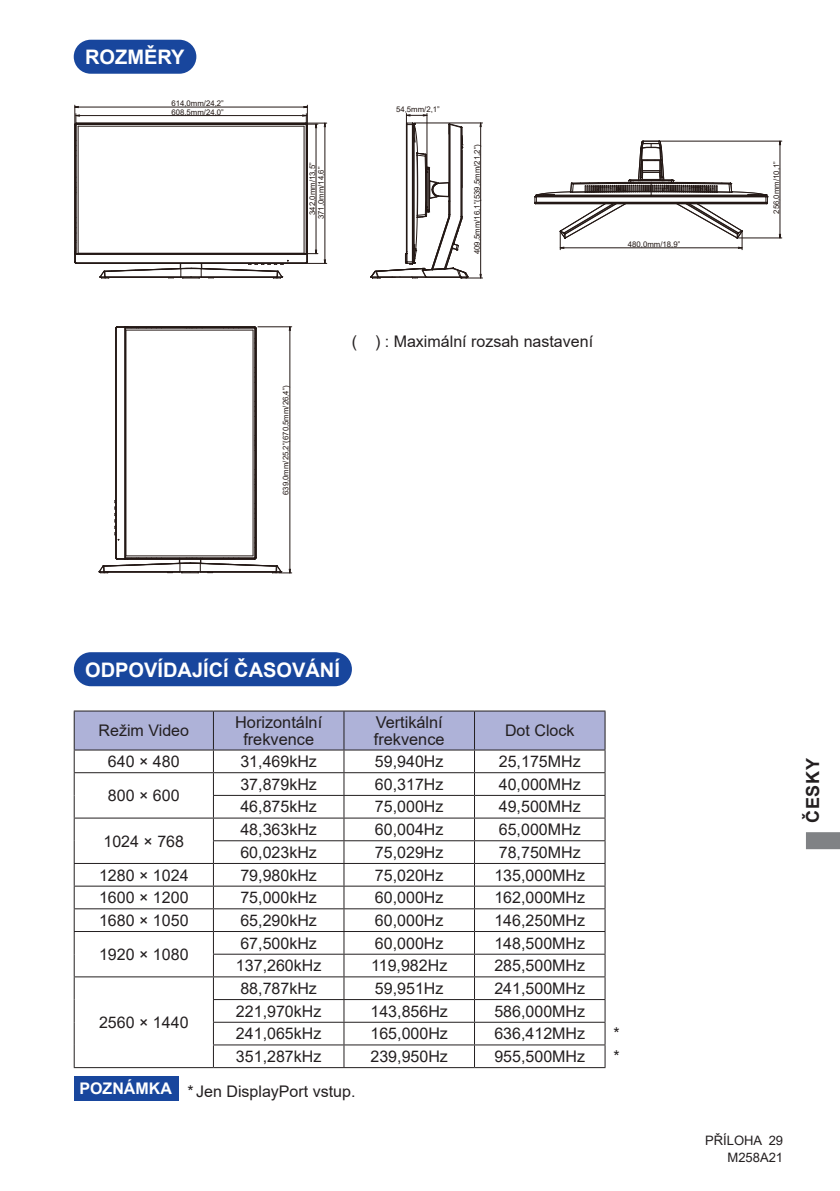
<style>
.page{position:relative;width:840px;height:1191px;background:#fff}
.page>*{position:absolute;margin:0;border:0;box-sizing:border-box;transform-origin:0 0}
.t1{font:700 20px "Arial";color:#fff}
.t2{font:700 18px "Arial";letter-spacing:.035em;color:#231f20}
.t3{font:16.2px/17px "Arial";color:#231f20;text-align:center}
.t4{font:16px "Arial";color:#231f20}
.t5{font:13px "Arial";color:#231f20}
.t6{font:7.8px/8.6px "Arial";color:#231815}
</style>
<div class="page">
<svg style="left:806px;top:832px;width:33px;height:17px"></svg>
<div style="left:75px;top:41px;width:120px;height:32px;background:#18469d;border-radius:16px"></div>
<div style="left:74px;top:40px;width:122px;height:34px;border:2px solid #18469d;border-radius:16px"></div>
<svg style="left:534px;top:141px;width:234px;height:109px"></svg>
<hr style="left:560px;top:247px;width:181px;height:1px;background:#231815">
<hr style="left:736px;top:238px;width:45px;height:1px;background:#231815">
<hr style="left:658px;top:141px;width:123px;height:1px;background:#231815">
<hr style="left:779px;top:141px;width:1px;height:97px;background:#231815">
<svg style="left:370px;top:113px;width:112px;height:166px"></svg>
<hr style="left:480px;top:123px;width:1px;height:155px;background:#231815">
<svg style="left:74px;top:105px;width:252px;height:174px"></svg>
<hr style="left:315px;top:124px;width:1px;height:130px;background:#231815">
<svg style="left:99px;top:326px;width:192px;height:248px"></svg>
<hr style="left:289px;top:327px;width:1px;height:246px;background:#231815">
<div style="left:75px;top:653px;width:276px;height:32px;background:#18469d;border-radius:16px"></div>
<div style="left:74px;top:652px;width:278px;height:34px;border:2px solid #18469d;border-radius:16px"></div>
<div style="left:74px;top:1076px;width:104px;height:25px;background:#18469d"></div>
<hr style="left:74px;top:710px;width:139px;height:1px;background:#231f20">
<hr style="left:213px;top:710px;width:131px;height:1px;background:#231f20">
<hr style="left:344px;top:710px;width:130px;height:1px;background:#231f20">
<hr style="left:474px;top:710px;width:131px;height:1px;background:#231f20">
<svg style="left:74px;top:711px;width:531px;height:356px"></svg>
<hr style="left:74px;top:1067px;width:139px;height:1px;background:#231f20">
<hr style="left:213px;top:1067px;width:131px;height:1px;background:#231f20">
<hr style="left:344px;top:1067px;width:130px;height:1px;background:#231f20">
<hr style="left:474px;top:1067px;width:131px;height:1px;background:#231f20">
<p class="t1" style="left:85px;top:43px;width:101px">ROZMĚRY</p>
<p class="t6" style="left:171px;top:99px;width:54px">614,0mm/24,2”<br>608,5mm/24,0”</p>
<p class="t6" style="left:308px;top:215px;width:54px;rotate:-90deg">342,0mm/13,5”</p>
<p class="t6" style="left:316px;top:219px;width:54px;rotate:-90deg">371,0mm/14,6”</p>
<p class="t6" style="left:396px;top:105px;width:45px">54,5mm/2,1”</p>
<p class="t6" style="left:472px;top:254px;width:111px;rotate:-90deg">409,5mm/16,1”(539,5mm/21,2”)</p>
<p class="t6" style="left:281px;top:495px;width:111px;rotate:-90deg">639,0mm/25,2”(670,5mm/26,4”)</p>
<p class="t4" style="left:351px;top:330px;width:242px">( ) : Maximální rozsah nastavení</p>
<p class="t6" style="left:627px;top:240px;width:54px">480,0mm/18,9”</p>
<p class="t6" style="left:771px;top:214px;width:54px;rotate:-90deg">256,0mm/10,1”</p>
<p class="t1" style="left:85px;top:655px;width:256px">ODPOVÍDAJÍCÍ ČASOVÁNÍ</p>
<p class="t4" style="left:98px;top:719px;width:92px">Režim Video</p>
<p class="t3" style="left:235px;top:713px;width:88px">Horizontální frekvence</p>
<p class="t3" style="left:373px;top:713px;width:72px;text-align:left">Vertikální frekvence</p>
<p class="t4" style="left:505px;top:719px;width:71px">Dot Clock</p>
<p class="t4" style="left:108px;top:750px;width:73px">640 × 480</p>
<p class="t4" style="left:240px;top:750px;width:78px">31,469kHz</p>
<p class="t4" style="left:375px;top:750px;width:70px">59,940Hz</p>
<p class="t4" style="left:498px;top:750px;width:83px">25,175MHz</p>
<p class="t4" style="left:108px;top:784px;width:73px">800 × 600</p>
<p class="t4" style="left:240px;top:773px;width:78px">37,879kHz</p>
<p class="t4" style="left:375px;top:773px;width:70px">60,317Hz</p>
<p class="t4" style="left:498px;top:773px;width:83px">40,000MHz</p>
<p class="t4" style="left:240px;top:796px;width:78px">46,875kHz</p>
<p class="t4" style="left:375px;top:796px;width:70px">75,000Hz</p>
<p class="t4" style="left:498px;top:796px;width:83px">49,500MHz</p>
<p class="t4" style="left:103px;top:830px;width:82px">1024 × 768</p>
<p class="t4" style="left:240px;top:818px;width:78px">48,363kHz</p>
<p class="t4" style="left:375px;top:818px;width:70px">60,004Hz</p>
<p class="t4" style="left:498px;top:818px;width:83px">65,000MHz</p>
<p class="t4" style="left:240px;top:841px;width:78px">60,023kHz</p>
<p class="t4" style="left:375px;top:841px;width:70px">75,029Hz</p>
<p class="t4" style="left:498px;top:841px;width:83px">78,750MHz</p>
<p class="t4" style="left:99px;top:864px;width:91px">1280 × 1024</p>
<p class="t4" style="left:240px;top:864px;width:78px">79,980kHz</p>
<p class="t4" style="left:375px;top:864px;width:70px">75,020Hz</p>
<p class="t4" style="left:494px;top:864px;width:92px">135,000MHz</p>
<p class="t4" style="left:99px;top:886px;width:91px">1600 × 1200</p>
<p class="t4" style="left:240px;top:886px;width:78px">75,000kHz</p>
<p class="t4" style="left:375px;top:886px;width:70px">60,000Hz</p>
<p class="t4" style="left:494px;top:886px;width:92px">162,000MHz</p>
<p class="t4" style="left:99px;top:909px;width:91px">1680 × 1050</p>
<p class="t4" style="left:240px;top:909px;width:78px">65,290kHz</p>
<p class="t4" style="left:375px;top:909px;width:70px">60,000Hz</p>
<p class="t4" style="left:494px;top:909px;width:92px">146,250MHz</p>
<p class="t4" style="left:99px;top:943px;width:91px">1920 × 1080</p>
<p class="t4" style="left:240px;top:932px;width:78px">67,500kHz</p>
<p class="t4" style="left:375px;top:932px;width:70px">60,000Hz</p>
<p class="t4" style="left:494px;top:932px;width:92px">148,500MHz</p>
<p class="t4" style="left:236px;top:954px;width:87px">137,260kHz</p>
<p class="t4" style="left:371px;top:954px;width:78px">119,982Hz</p>
<p class="t4" style="left:494px;top:954px;width:92px">285,500MHz</p>
<p class="t4" style="left:99px;top:1011px;width:91px">2560 × 1440</p>
<p class="t4" style="left:240px;top:977px;width:78px">88,787kHz</p>
<p class="t4" style="left:375px;top:977px;width:70px">59,951Hz</p>
<p class="t4" style="left:494px;top:977px;width:92px">241,500MHz</p>
<p class="t4" style="left:236px;top:1000px;width:87px">221,970kHz</p>
<p class="t4" style="left:370px;top:1000px;width:79px">143,856Hz</p>
<p class="t4" style="left:494px;top:1000px;width:92px">586,000MHz</p>
<p class="t4" style="left:236px;top:1022px;width:87px">241,065kHz</p>
<p class="t4" style="left:370px;top:1022px;width:79px">165,000Hz</p>
<p class="t4" style="left:494px;top:1022px;width:92px">636,412MHz</p>
<p class="t4" style="left:613px;top:1022px;width:8px">*</p>
<p class="t4" style="left:236px;top:1045px;width:87px">351,287kHz</p>
<p class="t4" style="left:370px;top:1045px;width:79px">239,950Hz</p>
<p class="t4" style="left:494px;top:1045px;width:92px">955,500MHz</p>
<p class="t4" style="left:613px;top:1045px;width:8px">*</p>
<p class="t4" style="left:79px;top:1080px;width:277px"><sup>POZNÁMKA</sup> * Jen DisplayPort vstup.</p>
<p class="t2" style="left:799px;top:822px;width:66px;rotate:-90deg">ČESKY</p>
<p class="t5" style="left:704px;top:1131px;width:80px">PŘÍLOHA 29</p>
<p class="t5" style="left:727px;top:1148px;width:57px">M258A21</p>
</div>
